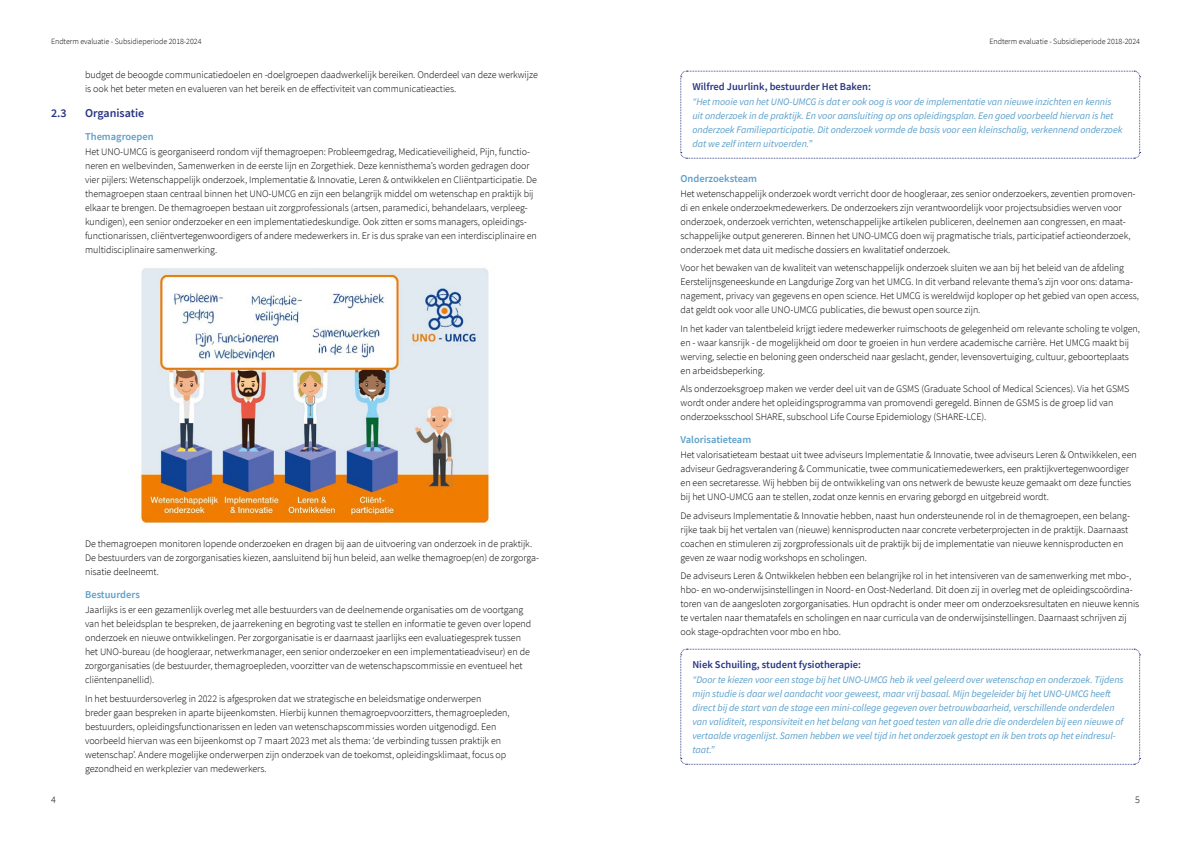
<style>
.page{position:relative;width:1191px;height:842px;background:#fff}
.page>*{position:absolute;margin:0;border:0;box-sizing:border-box;transform-origin:0 0}
.t1{font:600 12px "Source Sans Pro";color:#283583}
.t2{font:600 10.5px "Source Sans Pro";color:#283583}
.t3{font:600 10.5px "Source Sans Pro";color:#5da0ca}
.t4{font:300 10px/14px "Source Sans Pro";letter-spacing:-.005em;color:#000}
.t5{font:italic 10px/14px "Source Sans Pro";letter-spacing:-.005em;color:#5da0ca}
.t6{font:300 8px "Source Sans Pro";letter-spacing:-.005em;color:#000}
</style>
<div class="page">
<svg style="left:680px;top:71px;width:460px;height:88px"></svg>
<svg style="left:680px;top:649px;width:460px;height:116px"></svg>
<img style="left:140px;top:268px;width:350px;height:258px">
<p class="t6" style="left:51px;top:37px;width:152px">Endterm evaluatie - Subsidieperiode 2018-2024</p>
<p class="t6" style="left:989px;top:37px;width:152px">Endterm evaluatie - Subsidieperiode 2018-2024</p>
<p class="t2" style="left:692px;top:79px;width:180px">Wilfred Juurlink, bestuurder Het Baken:</p>
<p class="t5" style="left:692px;top:94px;width:432px">“Het mooie van het UNO-UMCG is dat er ook oog is voor de implementatie van nieuwe inzichten en kennis uit onderzoek in de praktijk. En voor aansluiting op ons opleidingsplan. Een goed voorbeeld hiervan is het onderzoek Familieparticipatie. Dit onderzoek vormde de basis voor een kleinschalig, verkennend onderzoek dat we zelf intern uitvoerden.”</p>
<p class="t3" style="left:680px;top:172px;width:78px">Onderzoeksteam</p>
<p class="t4" style="left:680px;top:187px;width:456px">Het wetenschappelijk onderzoek wordt verricht door de hoogleraar, zes senior onderzoekers, zeventien promoven&shy;di en enkele onderzoekmedewerkers. De onderzoekers zijn verantwoordelijk voor projectsubsidies werven voor onderzoek, onderzoek verrichten, wetenschappelijke artikelen publiceren, deelnemen aan congressen, en maat&shy;schappelijke output genereren. Binnen het UNO-UMCG doen wij pragmatische trials, participatief actieonderzoek, onderzoek met data uit medische dossiers en kwalitatief onderzoek.</p>
<p class="t4" style="left:680px;top:261px;width:460px">Voor het bewaken van de kwaliteit van wetenschappelijk onderzoek sluiten we aan bij het beleid van de afdeling Eerstelijnsgeneeskunde en Langdurige Zorg van het UMCG. In dit verband relevante thema’s zijn voor ons: datama&shy;nagement, privacy van gegevens en open science. Het UMCG is wereldwijd koploper op het gebied van open access, dat geldt ook voor alle UNO-UMCG publicaties, die bewust open source zijn.</p>
<p class="t4" style="left:680px;top:321px;width:461px">In het kader van talentbeleid krijgt iedere medewerker ruimschoots de gelegenheid om relevante scholing te volgen, en - waar kansrijk - de mogelijkheid om door te groeien in hun verdere academische carrière. Het UMCG maakt bij werving, selectie en beloning geen onderscheid naar geslacht, gender, levensovertuiging, cultuur, geboorteplaats en arbeidsbeperking.</p>
<p class="t4" style="left:680px;top:381px;width:450px">Als onderzoeksgroep maken we verder deel uit van de GSMS (Graduate School of Medical Sciences). Via het GSMS wordt onder andere het opleidingsprogramma van promovendi geregeld. Binnen de GSMS is de groep lid van onderzoeksschool SHARE, subschool Life Course Epidemiology (SHARE-LCE).</p>
<p class="t3" style="left:680px;top:433px;width:72px">Valorisatieteam</p>
<p class="t4" style="left:680px;top:448px;width:458px">Het valorisatieteam bestaat uit twee adviseurs Implementatie &amp; Innovatie, twee adviseurs Leren &amp; Ontwikkelen, een adviseur Gedragsverandering &amp; Communicatie, twee communicatiemedewerkers, een praktijkvertegenwoordiger en een secretaresse. Wij hebben bij de ontwikkeling van ons netwerk de bewuste keuze gemaakt om deze functies bij het UNO-UMCG aan te stellen, zodat onze kennis en ervaring geborgd en uitgebreid wordt.</p>
<p class="t4" style="left:680px;top:508px;width:451px">De adviseurs Implementatie &amp; Innovatie hebben, naast hun ondersteunende rol in de themagroepen, een belang&shy;rijke taak bij het vertalen van (nieuwe) kennisproducten naar concrete verbeterprojecten in de praktijk. Daarnaast coachen en stimuleren zij zorgprofessionals uit de praktijk bij de implementatie van nieuwe kennisproducten en geven ze waar nodig workshops en scholingen.</p>
<p class="t4" style="left:680px;top:569px;width:460px">De adviseurs Leren &amp; Ontwikkelen hebben een belangrijke rol in het intensiveren van de samenwerking met mbo-, hbo- en wo-onderwijsinstellingen in Noord- en Oost-Nederland. Dit doen zij in overleg met de opleidingscoördina&shy;toren van de aangesloten zorgorganisaties. Hun opdracht is onder meer om onderzoeksresultaten en nieuwe kennis te vertalen naar thematafels en scholingen en naar curricula van de onderwijsinstellingen. Daarnaast schrijven zij ook stage-opdrachten voor mbo en hbo.</p>
<p class="t2" style="left:692px;top:657px;width:170px">Niek Schuiling, student fysiotherapie:</p>
<p class="t5" style="left:692px;top:672px;width:433px">“Door te kiezen voor een stage bij het UNO-UMCG heb ik veel geleerd over wetenschap en onderzoek. Tijdens mijn studie is daar wel aandacht voor geweest, maar vrij basaal. Mijn begeleider bij het UNO-UMCG heeft direct bij de start van de stage een mini-college gegeven over betrouwbaarheid, verschillende onderdelen van validiteit, responsiviteit en het belang van het goed testen van alle drie die onderdelen bij een nieuwe of vertaalde vragenlijst. Samen hebben we veel tijd in het onderzoek gestopt en ik ben trots op het eindresul&shy;taat.”</p>
<p class="t4" style="left:85px;top:68px;width:454px">budget de beoogde communicatiedoelen en -doelgroepen daadwerkelijk bereiken. Onderdeel van deze werkwijze is ook het beter meten en evalueren van het bereik en de effectiviteit van communicatieacties.</p>
<p class="t1" style="left:51px;top:105px;width:17px">2.3</p>
<p class="t1" style="left:85px;top:105px;width:61px">Organisatie</p>
<p class="t3" style="left:85px;top:130px;width:70px">Themagroepen</p>
<p class="t4" style="left:85px;top:145px;width:453px">Het UNO-UMCG is georganiseerd rondom vijf themagroepen: Probleemgedrag, Medicatieveiligheid, Pijn, functio&shy;neren en welbevinden, Samenwerken in de eerste lijn en Zorgethiek. Deze kennisthema’s worden gedragen door vier pijlers: Wetenschappelijk onderzoek, Implementatie &amp; Innovatie, Leren &amp; ontwikkelen en Cliëntparticipatie. De themagroepen staan centraal binnen het UNO-UMCG en zijn een belangrijk middel om wetenschap en praktijk bij elkaar te brengen. De themagroepen bestaan uit zorgprofessionals (artsen, paramedici, behandelaars, verpleeg&shy;kundigen), een senior onderzoeker en een implementatiedeskundige. Ook zitten er soms managers, opleidings&shy;functionarissen, cliëntvertegenwoordigers of andere medewerkers in. Er is dus sprake van een interdisciplinaire en multidisciplinaire samenwerking.</p>
<p class="t4" style="left:85px;top:536px;width:455px">De themagroepen monitoren lopende onderzoeken en dragen bij aan de uitvoering van onderzoek in de praktijk.<br>De bestuurders van de zorgorganisaties kiezen, aansluitend bij hun beleid, aan welke themagroep(en) de zorgorga&shy;nisatie deelneemt.</p>
<p class="t3" style="left:85px;top:588px;width:56px">Bestuurders</p>
<p class="t4" style="left:85px;top:603px;width:448px">Jaarlijks is er een gezamenlijk overleg met alle bestuurders van de deelnemende organisaties om de voortgang van het beleidsplan te bespreken, de jaarrekening en begroting vast te stellen en informatie te geven over lopend onderzoek en nieuwe ontwikkelingen. Per zorgorganisatie is er daarnaast jaarlijks een evaluatiegesprek tussen het UNO-bureau (de hoogleraar, netwerkmanager, een senior onderzoeker en een implementatieadviseur) en de zorgorganisaties (de bestuurder, themagroepleden, voorzitter van de wetenschapscommissie en eventueel het cliëntenpanellid).</p>
<p class="t4" style="left:85px;top:691px;width:426px">In het bestuurdersoverleg in 2022 is afgesproken dat we strategische en beleidsmatige onderwerpen breder gaan bespreken in aparte bijeenkomsten. Hierbij kunnen themagroepvoorzitters, themagroepleden, bestuurders, opleidingsfunctionarissen en leden van wetenschapscommissies worden uitgenodigd. Een voorbeeld hiervan was een bijeenkomst op 7 maart 2023 met als thema: ‘de verbinding tussen praktijk en wetenschap’. Andere mogelijke onderwerpen zijn onderzoek van de toekomst, opleidingsklimaat, focus op gezondheid en werkplezier van medewerkers.</p>
<p class="t4" style="left:51px;top:792px;width:6px">4</p>
<p class="t4" style="left:1135px;top:792px;width:6px">5</p>
</div>
